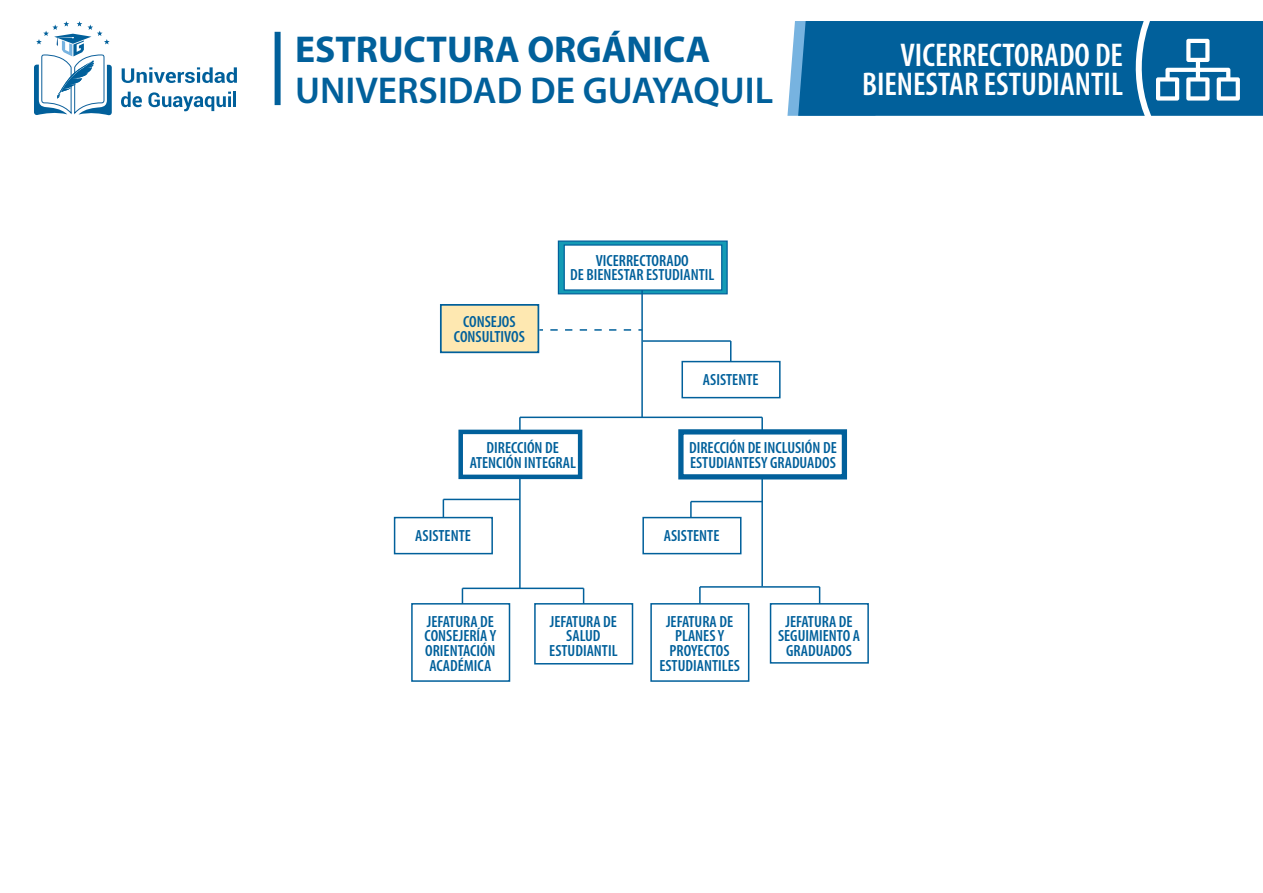
<style>
.page{position:relative;width:1263px;height:893px;background:#fff}
.page>*{position:absolute;margin:0;border:0;box-sizing:border-box;transform-origin:0 0}
.t1{font:600 37.5px "Myriad Pro";color:#01609b}
.t2{font:700 37.5px "Myriad Pro";color:#01609b}
.t3{font:600 condensed 33px/28.5px "Myriad Pro";color:#fff;text-align:right}
.t4{font:600 condensed 16.2px/14.5px "Myriad Pro";color:#01609b;text-align:center}
</style>
<div class="page">
<svg style="left:34px;top:21px;width:78px;height:94px"></svg>
<svg style="left:122px;top:67px;width:115px;height:16px"></svg>
<svg style="left:121px;top:92px;width:21px;height:15px"></svg>
<svg style="left:148px;top:92px;width:83px;height:19px"></svg>
<hr style="left:233px;top:92px;width:3px;height:15px;background:#01609b">
<div style="left:275px;top:32px;width:6px;height:73px;background:#01609b"></div>
<svg style="left:787px;top:21px;width:476px;height:95px;background:#126ba2"></svg>
<div style="left:558px;top:240px;width:170px;height:54px;background:#149bb6;border:1px solid #01609b"></div>
<div style="left:564px;top:244px;width:158px;height:47px;background:#fff;border:1px solid #01609b"></div>
<div style="left:440px;top:304px;width:99px;height:49px;background:#fee8b1;border:2px solid #01609b"></div>
<div style="left:681px;top:361px;width:99px;height:37px;background:#fff;border:2px solid #01609b"></div>
<hr style="left:641px;top:290px;width:2px;height:127px;background:#01609b">
<hr style="left:520px;top:417px;width:242px;height:1px;background:#01609b">
<hr style="left:519px;top:417px;width:2px;height:171px;background:#01609b">
<hr style="left:462px;top:588px;width:122px;height:1px;background:#01609b">
<hr style="left:700px;top:586px;width:120px;height:2px;background:#01609b">
<hr style="left:761px;top:417px;width:2px;height:169px;background:#01609b">
<hr style="left:691px;top:501px;width:71px;height:1px;background:#01609b">
<hr style="left:690px;top:502px;width:2px;height:30px;background:#01609b">
<svg style="left:443px;top:500px;width:1px;height:17px"></svg>
<hr style="left:443px;top:499px;width:77px;height:1px;background:#01609b">
<svg style="left:462px;top:588px;width:1px;height:15px"></svg>
<svg style="left:583px;top:588px;width:1px;height:15px"></svg>
<hr style="left:699px;top:587px;width:2px;height:29px;background:#01609b">
<hr style="left:819px;top:587px;width:1px;height:31px;background:#01609b">
<div style="left:678px;top:429px;width:169px;height:50px;background:#fff;border:5px solid #01609b"></div>
<div style="left:458px;top:430px;width:124px;height:49px;background:#fff;border:4px solid #01609b"></div>
<div style="left:411px;top:603px;width:99px;height:79px;background:#fff;border:2px solid #01609b"></div>
<div style="left:534px;top:603px;width:99px;height:61px;background:#fff;border:2px solid #01609b"></div>
<div style="left:650px;top:603px;width:99px;height:79px;background:#fff;border:2px solid #01609b"></div>
<div style="left:770px;top:603px;width:99px;height:61px;background:#fff;border:2px solid #01609b"></div>
<div style="left:394px;top:517px;width:99px;height:37px;background:#fff;border:2px solid #01609b"></div>
<div style="left:642px;top:517px;width:99px;height:37px;background:#fff;border:2px solid #01609b"></div>
<svg style="left:550px;top:329px;width:92px;height:2px"></svg>
<hr style="left:643px;top:340px;width:88px;height:2px;background:#01609b">
<svg style="left:730px;top:342px;width:1px;height:20px"></svg>
<h1 class="t2" style="left:295px;top:25px;width:417px">ESTRUCTURA ORGÁNICA</h1>
<h1 class="t1" style="left:295px;top:66px;width:480px">UNIVERSIDAD DE GUAYAQUIL</h1>
<h2 class="t3" style="left:862px;top:41px;width:262px">VICERRECTORADO DE<br>BIENESTAR ESTUDIANTIL</h2>
<p class="t4" style="left:454px;top:315px;width:72px">CONSEJOS<br>CONSULTIVOS</p>
<p class="t4" style="left:570px;top:253px;width:146px">VICERRECTORADO<br>DE BIENESTAR ESTUDIANTIL</p>
<p class="t4" style="left:703px;top:372px;width:57px">ASISTENTE</p>
<p class="t4" style="left:470px;top:441px;width:108px">DIRECCIÓN DE<br>ATENCIÓN INTEGRAL</p>
<p class="t4" style="left:689px;top:441px;width:149px;text-align:left">DIRECCIÓN DE INCLUSIÓN DE<br>ESTUDIANTESY GRADUADOS</p>
<p class="t4" style="left:415px;top:528px;width:57px">ASISTENTE</p>
<p class="t4" style="left:664px;top:528px;width:57px">ASISTENTE</p>
<p class="t4" style="left:425px;top:614px;width:73px">JEFATURA DE<br>CONSEJERÍA Y<br>ORIENTACIÓN<br>ACADÉMICA</p>
<p class="t4" style="left:549px;top:614px;width:70px">JEFATURA DE<br>SALUD<br>ESTUDIANTIL</p>
<p class="t4" style="left:659px;top:614px;width:82px">JEFATURA DE<br>PLANES Y<br>PROYECTOS<br>ESTUDIANTILES</p>
<p class="t4" style="left:778px;top:614px;width:84px">JEFATURA DE<br>SEGUIMIENTO A<br>GRADUADOS</p>
</div>
